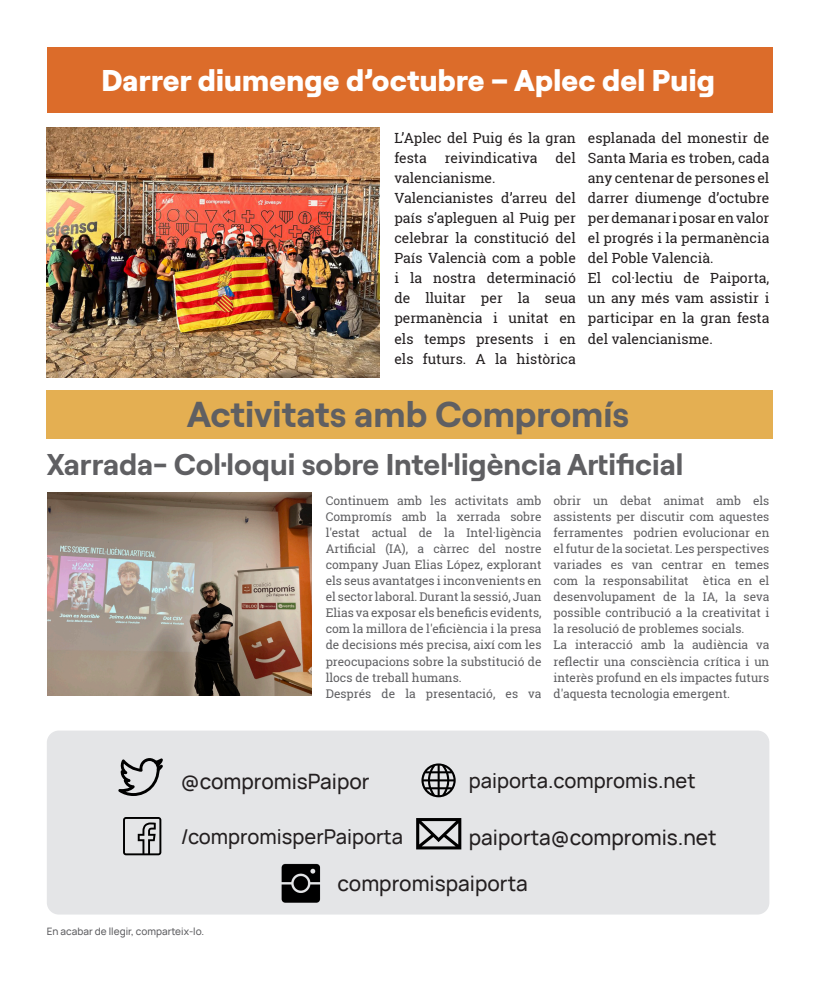
<style>
.page{position:relative;width:820px;height:993px;background:#fff}
.page>*{position:absolute;margin:0;border:0;box-sizing:border-box;transform-origin:0 0}
.t1{font:700 36px "Roobert TRIAL";color:#5f5f62}
.t2{font:700 30px "Roobert TRIAL";color:#5f5f62}
.t3{font:800 30px "Roobert TRIAL";letter-spacing:.01em;color:#fff}
.t4{font:500 20.7px "Manrope";color:#231f20}
.t5{font:500 20px "Manrope";color:#231f20}
.t6{font:14px/20px "Roboto Slab";color:#231f20;text-align:justify}
.t7{font:12px/16px "Roboto Slab";color:#5f5f62;text-align:justify}
.t8{font:500 10px "Manrope";color:#5f5f62}
</style>
<div class="page">
<div style="left:47px;top:730px;width:722px;height:184px;background:#e4e5e7;border-radius:12px"></div>
<svg style="left:118px;top:758px;width:45px;height:37px"></svg>
<svg style="left:123px;top:817px;width:38px;height:38px"></svg>
<svg style="left:416px;top:818px;width:45px;height:31px"></svg>
<svg style="left:421px;top:763px;width:34px;height:34px"></svg>
<img style="left:281px;top:863px;width:40px;height:39px">
<img style="left:47px;top:128px;width:332px;height:249px">
<div style="left:47px;top:390px;width:725px;height:49px;background:#e4af52"></div>
<img style="left:48px;top:492px;width:263px;height:203px">
<div style="left:48px;top:47px;width:724px;height:65px;background:#dc6c2a"></div>
<p class="t3" style="left:101px;top:58px;width:614px">Darrer diumenge d’octubre – Aplec del Puig</p>
<p class="t6" style="left:394px;top:128px;width:183px">L’Aplec del Puig és la gran festa</p>
<p class="t6" style="left:444px;top:148px;width:94px">reivindicativa</p>
<p class="t6" style="left:555px;top:148px;width:22px">del</p>
<p class="t6" style="left:394px;top:168px;width:102px">valencianisme.</p>
<p class="t6" style="left:394px;top:188px;width:183px">Valencianistes d’arreu del país s’apleguen al Puig per celebrar la constitució del País Valencià com a poble i la nostra determinació de lluitar per la seua permanència i unitat en els temps presents i en els futurs. A la històrica</p>
<p class="t6" style="left:587px;top:128px;width:183px">esplanada del monestir de Santa Maria es troben, cada any centenar de persones el darrer diumenge d’octubre per demanar i posar en valor el progrés i la permanència del Poble Valencià.</p>
<p class="t6" style="left:587px;top:268px;width:183px">El col·lectiu de Paiporta, un any més vam assistir i participar en la gran festa del valencianisme.</p>
<p class="t1" style="left:187px;top:388px;width:444px">Activitats amb Compromís</p>
<p class="t2" style="left:47px;top:442px;width:637px">Xarrada- Col·loqui sobre Intel·ligència Artificial</p>
<p class="t7" style="left:325px;top:492px;width:217px">Continuem amb les activitats amb Compromís amb la xerrada sobre l'estat actual de la Intel·ligència Artificial (IA), a càrrec del nostre company Juan Elias López, explorant els seus avantatges i inconvenients en el sector laboral. Durant la sessió, Juan Elias va exposar els beneficis evidents, com la millora de l'eficiència i la presa de decisions més precisa, així com les preocupacions sobre la substitució de llocs de treball humans.</p>
<p class="t7" style="left:325px;top:684px;width:217px">Després de la presentació, es va</p>
<p class="t7" style="left:553px;top:492px;width:217px">obrir un debat animat amb els assistents per discutir com aquestes ferramentes podrien evolucionar en el futur de la societat. Les perspectives variades es van centrar en temes com la responsabilitat ètica en el desenvolupament de la IA, la seva possible contribució a la creativitat i la resolució de problemes socials.</p>
<p class="t7" style="left:553px;top:636px;width:217px">La interacció amb la audiència va reflectir una consciència crítica i un interès profund en els impactes futurs d'aquesta tecnologia emergent.</p>
<p class="t5" style="left:468px;top:768px;width:228px">paiporta.compromis.net</p>
<p class="t4" style="left:181px;top:768px;width:190px">@compromisPaipor</p>
<p class="t5" style="left:181px;top:824px;width:223px">/compromisperPaiporta</p>
<p class="t4" style="left:468px;top:824px;width:249px">paiporta@compromis.net</p>
<p class="t8" style="left:47px;top:925px;width:159px">En acabar de llegir, comparteix-lo.</p>
<p class="t4" style="left:337px;top:871px;width:192px">compromispaiporta</p>
</div>
